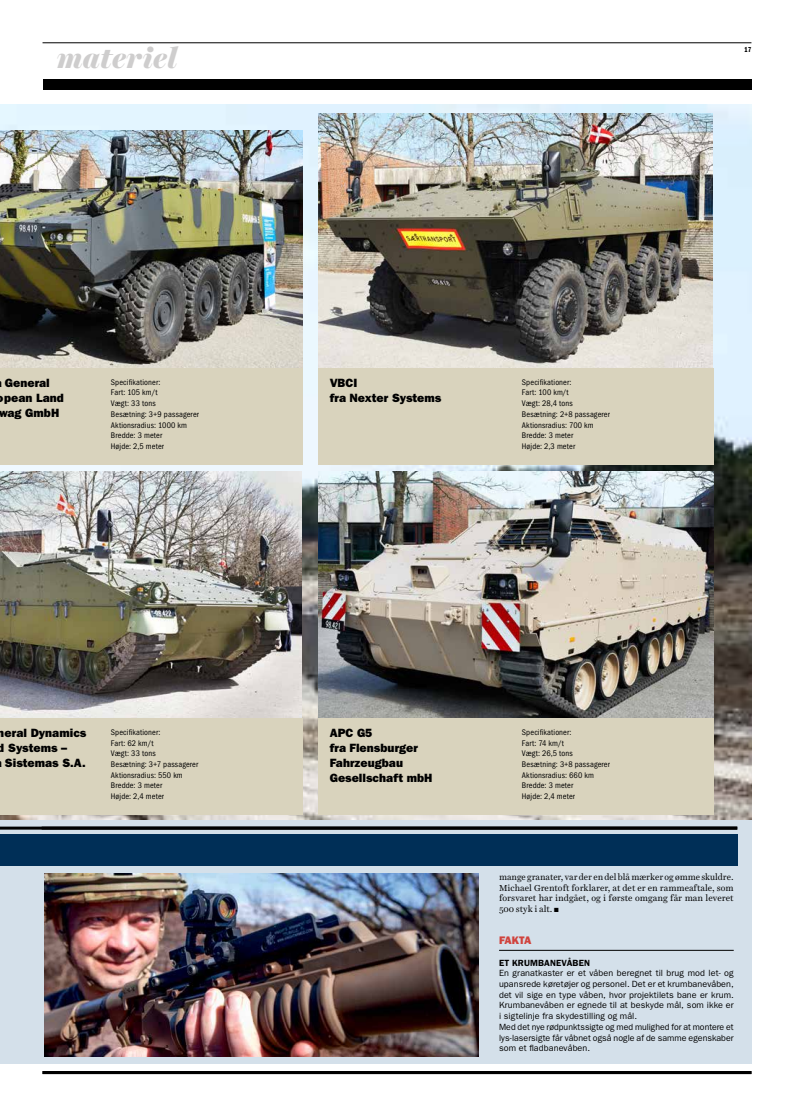
<style>
.page{position:relative;width:794px;height:1120px;background:#fff}
.page>*{position:absolute;margin:0;border:0;box-sizing:border-box;transform-origin:0 0}
.t1{font:italic 900 28px "Harriet Display";color:#cecdcd}
.t2{font:12px/15px "ITC Franklin Gothic Std Hvy";letter-spacing:.005em;color:#000}
.t3{font:11px "ITC Franklin Gothic Std Hvy";color:#d0433d}
.t4{font:9px/10.7px "ITC Franklin Gothic Std";letter-spacing:.005em;color:#000}
.t5{font:8.8px/10.7px "Harriet Text";color:#000;text-align:justify}
.t6{font:condensed 8.4px/10.7px "ITC Franklin Gothic Std";letter-spacing:.015em;color:#000}
.t7{font:7.5px "ITC Franklin Gothic Std Dm Cp";color:#000}
.s1{font-weight:600}
</style>
<div class="page">
<div style="left:0;top:105px;width:751px;height:959px;background:#d4e0ea"></div>
<div style="left:0;top:834px;width:737px;height:32px;background:#002f57"></div>
<hr style="left:0;top:826px;width:737px;height:3px;background:#000">
<div style="left:43px;top:79px;width:708px;height:10px;background:#000"></div>
<hr style="left:43px;top:1071px;width:708px;height:3px;background:#000">
<img style="left:0;top:105px;width:751px;height:714px">
<img style="left:45px;top:873px;width:433px;height:184px">
<img style="left:318px;top:113px;width:394px;height:255px">
<img style="left:318px;top:471px;width:395px;height:247px">
<img style="left:0;top:130px;width:302px;height:238px">
<img style="left:0;top:471px;width:301px;height:247px">
<div style="left:0;top:368px;width:302px;height:96px;background:#d9d3bd"></div>
<div style="left:0;top:718px;width:302px;height:96px;background:#d9d3bd"></div>
<div style="left:318px;top:718px;width:395px;height:96px;background:#d9d3bd"></div>
<div style="left:318px;top:368px;width:395px;height:96px;background:#d9d3bd"></div>
<hr style="left:499px;top:950px;width:234px;height:1px;background:#000">
<hr style="left:43px;top:43px;width:708px;height:1px;background:#000">
<p class="t1" style="left:57px;top:39px;width:122px">materiel</p>
<p class="t7" style="left:744px;top:45px;width:8px">17</p>
<p class="t2" style="left:-3px;top:376px;width:68px;text-align:center">General opean Land wag GmbH</p>
<p class="t6" style="left:111px;top:377px;width:90px">Specifikationer:<br>Fart: 105 km/t<br>Vægt: 33 tons<br>Besætning: 3+9 passagerer<br>Aktionsradius: 1000 km<br>Bredde: 3 meter<br>Højde: 2,5 meter</p>
<p class="t2" style="left:330px;top:376px;width:113px">VBCI<br>fra Nexter Systems</p>
<p class="t6" style="left:522px;top:377px;width:89px">Specifikationer:<br>Fart: 100 km/t<br>Vægt: 28,4 tons<br>Besætning: 2+8 passagerer<br>Aktionsradius: 700 km<br>Bredde: 3 meter<br>Højde: 2,3 meter</p>
<p class="t2" style="left:-2px;top:725px;width:90px">neral Dynamics</p>
<p class="t2" style="left:-2px;top:740px;width:71px">d Systems –</p>
<p class="t2" style="left:5px;top:755px;width:82px">Sistemas S.A.</p>
<p class="t6" style="left:111px;top:727px;width:89px">Specifikationer:<br>Fart: 62 km/t<br>Vægt: 33 tons<br>Besætning: 3+7 passagerer<br>Aktionsradius: 550 km<br>Bredde: 3 meter<br>Højde: 2,4 meter</p>
<p class="t2" style="left:330px;top:725px;width:103px">APC G5<br>fra Flensburger<br>Fahrzeugbau<br>Gesellschaft mbH</p>
<p class="t6" style="left:522px;top:727px;width:89px">Specifikationer:<br>Fart: 74 km/t<br>Vægt: 26,5 tons<br>Besætning: 3+8 passagerer<br>Aktionsradius: 660 km<br>Bredde: 3 meter<br>Højde: 2,4 meter</p>
<p class="t5" style="left:499px;top:871px;width:236px">mange granater, var der en del blå mærker og ømme skuldre.<br>Michael Grentoft forklarer, at det er en rammeaftale, som forsvaret har indgået, og i første omgang får man leveret 500 styk i alt. ■</p>
<p class="t3" style="left:499px;top:934px;width:14px">FAKTA</p>
<p class="t4" style="left:499px;top:957px;width:236px"><span class="s1">ET KRUMBANEVÅBEN<br></span>En granatkaster er et våben beregnet til brug mod let- og upansrede køretøjer og personel. Det er et krumbanevåben, det vil sige en type våben, hvor projektilets bane er krum.<br>Krumbanevåben er egnede til at beskyde mål, som ikke er i sigtelinje fra skydestilling og mål.<br>Med det nye rødpunktssigte og med mulighed for at montere et lys-lasersigte får våbnet også nogle af de samme egenskaber som et fladbanevåben.</p>
</div>
